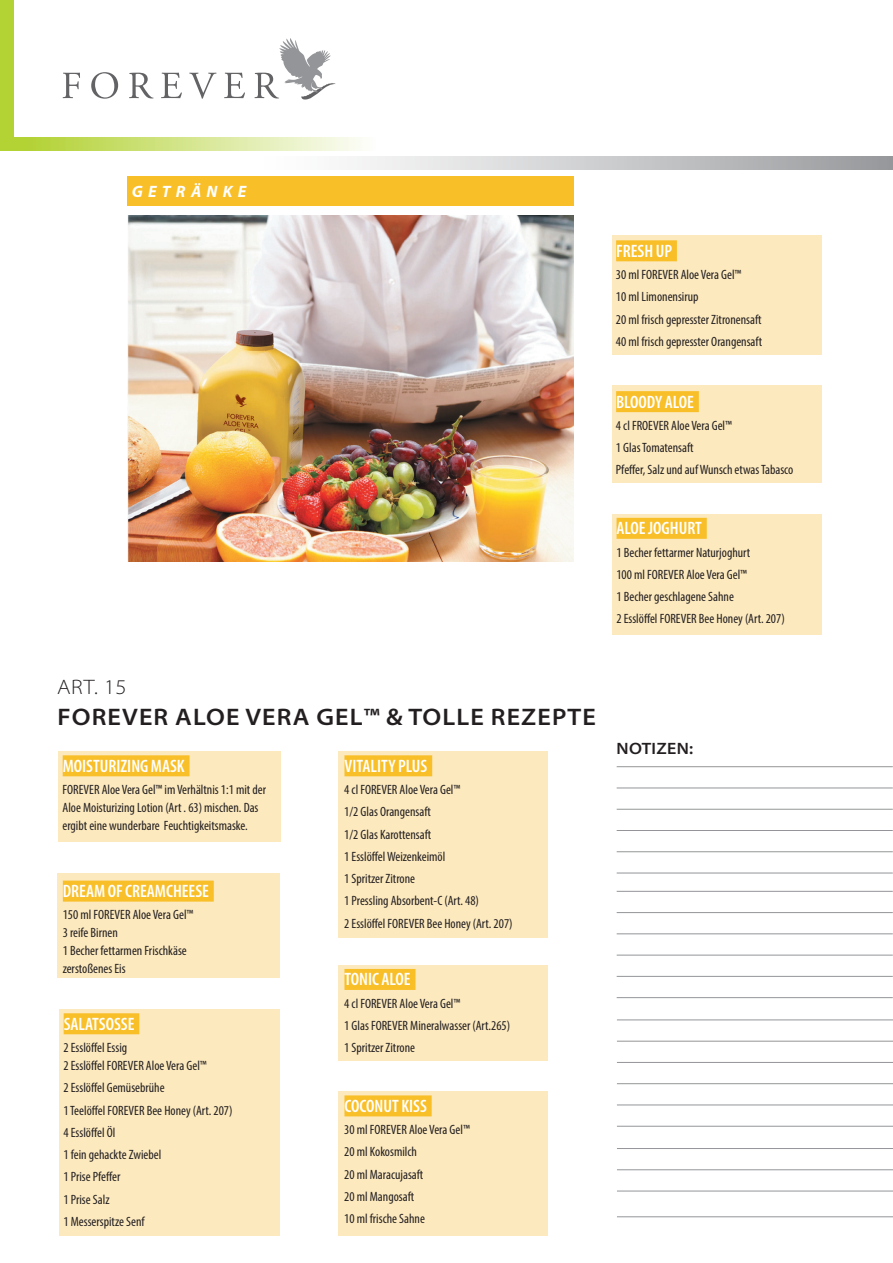
<style>
.page{position:relative;width:893px;height:1263px;background:#fff}
.page>*{position:absolute;margin:0;border:0;box-sizing:border-box;transform-origin:0 0}
.Produktbeschr__LiBü{font:600 semi-expanded 24px "Myriad Pro";letter-spacing:.045em;color:#231f20}
.Produktbeschr__LiBü-2{font:300 semi-expanded 21px "Myriad Pro";color:#231f20}
.Artikel-NR____Preis{font:600 condensed 18px "Myriad Pro";color:#fff}
.Produktbeschr__LiBü-3{font:600 semi-expanded 16.5px "Myriad Pro";letter-spacing:.02em;color:#231f20}
.t1{font:italic 700 16.5px "Myriad Pro";letter-spacing:.32em;color:#fff}
.Artikel-NR____Preis-2{font:condensed 13.5px/18px "Myriad Pro";color:#231f20}
</style>
<div class="page">
<svg style="left:0;top:137px;width:361px;height:14px;background:#d3e58c"></svg>
<svg style="left:63px;top:73px;width:17px;height:25px"></svg>
<svg style="left:91px;top:72px;width:27px;height:27px"></svg>
<svg style="left:129px;top:73px;width:25px;height:25px"></svg>
<svg style="left:161px;top:73px;width:21px;height:25px"></svg>
<svg style="left:189px;top:73px;width:27px;height:26px"></svg>
<svg style="left:224px;top:73px;width:21px;height:25px"></svg>
<svg style="left:254px;top:38px;width:82px;height:62px"></svg>
<div style="left:0;top:0;width:14px;height:140px;background:#b3d234"></div>
<hr style="left:617px;top:766px;width:276px;height:1px;background:#939598">
<hr style="left:617px;top:788px;width:276px;height:1px;background:#939598">
<hr style="left:617px;top:809px;width:276px;height:1px;background:#939598">
<hr style="left:617px;top:830px;width:276px;height:1px;background:#939598">
<hr style="left:617px;top:851px;width:276px;height:1px;background:#939598">
<hr style="left:617px;top:873px;width:276px;height:1px;background:#939598">
<hr style="left:617px;top:891px;width:276px;height:1px;background:#939598">
<hr style="left:617px;top:912px;width:276px;height:1px;background:#939598">
<hr style="left:617px;top:933px;width:276px;height:1px;background:#939598">
<hr style="left:617px;top:955px;width:276px;height:1px;background:#939598">
<hr style="left:617px;top:976px;width:276px;height:1px;background:#939598">
<hr style="left:617px;top:997px;width:276px;height:1px;background:#939598">
<div style="left:127px;top:176px;width:447px;height:30px;background:#f9bf29"></div>
<div style="left:58px;top:751px;width:222px;height:91px;background:#fce9be"></div>
<div style="left:57px;top:873px;width:223px;height:105px;background:#fce9be"></div>
<div style="left:338px;top:751px;width:210px;height:186px;background:#fce9be"></div>
<div style="left:338px;top:965px;width:210px;height:96px;background:#fce9be"></div>
<div style="left:338px;top:1091px;width:210px;height:144px;background:#fce9be"></div>
<div style="left:63px;top:755px;width:127px;height:21px;background:#f9bf29"></div>
<div style="left:63px;top:880px;width:151px;height:21px;background:#f9bf29"></div>
<div style="left:344px;top:755px;width:88px;height:21px;background:#f9bf29"></div>
<div style="left:344px;top:969px;width:71px;height:21px;background:#f9bf29"></div>
<div style="left:344px;top:1095px;width:88px;height:21px;background:#f9bf29"></div>
<div style="left:612px;top:235px;width:210px;height:119px;background:#fce9be"></div>
<div style="left:612px;top:386px;width:210px;height:97px;background:#fce9be"></div>
<div style="left:616px;top:240px;width:61px;height:21px;background:#f9bf29"></div>
<div style="left:616px;top:391px;width:83px;height:21px;background:#f9bf29"></div>
<div style="left:612px;top:514px;width:210px;height:120px;background:#fce9be"></div>
<div style="left:617px;top:518px;width:90px;height:21px;background:#f9bf29"></div>
<hr style="left:617px;top:1020px;width:276px;height:1px;background:#939598">
<hr style="left:617px;top:1041px;width:276px;height:1px;background:#939598">
<hr style="left:617px;top:1062px;width:276px;height:1px;background:#939598">
<hr style="left:617px;top:1083px;width:276px;height:1px;background:#939598">
<hr style="left:617px;top:1105px;width:276px;height:1px;background:#939598">
<hr style="left:617px;top:1126px;width:276px;height:1px;background:#939598">
<div style="left:59px;top:1009px;width:221px;height:226px;background:#fce9be"></div>
<div style="left:64px;top:1013px;width:75px;height:21px;background:#f9bf29"></div>
<hr style="left:617px;top:1148px;width:276px;height:1px;background:#939598">
<hr style="left:617px;top:1169px;width:276px;height:1px;background:#939598">
<hr style="left:617px;top:1191px;width:276px;height:1px;background:#939598">
<hr style="left:617px;top:1216px;width:276px;height:1px;background:#939598">
<svg style="left:354px;top:156px;width:539px;height:14px;background:#c7c8ca"></svg>
<img style="left:127px;top:215px;width:447px;height:346px">
<p class="t1" style="left:132px;top:181px;width:116px">GETRÄNKE</p>
<p class="Produktbeschr__LiBü-2" style="left:57px;top:675px;width:71px">ART. 15</p>
<p class="Produktbeschr__LiBü" style="left:57px;top:703px;width:540px">FOREVER ALOE VERA GEL™ &amp; TOLLE REZEPTE</p>
<p class="Artikel-NR____Preis" style="left:63px;top:756px;width:124px">MOISTURIZING MASK</p>
<p class="Artikel-NR____Preis-2" style="left:63px;top:780px;width:205px">FOREVER Aloe Vera Gel™ im Verhältnis 1:1 mit der<br>Aloe Moisturizing Lotion (Art . 63) mischen. Das ergibt eine wunderbare Feuchtigkeitsmaske.</p>
<p class="Artikel-NR____Preis" style="left:63px;top:881px;width:148px">DREAM OF CREAMCHEESE</p>
<p class="Artikel-NR____Preis-2" style="left:63px;top:906px;width:132px">150 ml FOREVER Aloe Vera Gel™<br>3 reife Birnen<br>1 Becher fettarmen Frischkäse zerstoßenes Eis</p>
<p class="Artikel-NR____Preis" style="left:64px;top:1014px;width:72px">SALATSOSSE</p>
<p class="Artikel-NR____Preis-2" style="left:63px;top:1038px;width:145px">2 Esslöffel Essig<br>2 Esslöffel FOREVER Aloe Vera Gel™</p>
<p class="Artikel-NR____Preis-2" style="left:63px;top:1079px;width:103px">2 Esslöffel Gemüsebrühe</p>
<p class="Artikel-NR____Preis-2" style="left:63px;top:1101px;width:171px">1 Teelöffel FOREVER Bee Honey (Art. 207)</p>
<p class="Artikel-NR____Preis-2" style="left:63px;top:1123px;width:53px">4 Esslöffel Öl</p>
<p class="Artikel-NR____Preis-2" style="left:63px;top:1145px;width:99px">1 fein gehackte Zwiebel</p>
<p class="Artikel-NR____Preis-2" style="left:63px;top:1168px;width:58px">1 Prise Pfeffer</p>
<p class="Artikel-NR____Preis-2" style="left:63px;top:1190px;width:48px">1 Prise Salz</p>
<p class="Artikel-NR____Preis-2" style="left:63px;top:1212px;width:83px">1 Messerspitze Senf</p>
<p class="Artikel-NR____Preis" style="left:344px;top:756px;width:84px">VITALITY PLUS</p>
<p class="Artikel-NR____Preis-2" style="left:344px;top:780px;width:118px">4 cl FOREVER Aloe Vera Gel™</p>
<p class="Artikel-NR____Preis-2" style="left:344px;top:803px;width:88px">1/2 Glas Orangensaft</p>
<p class="Artikel-NR____Preis-2" style="left:344px;top:825px;width:89px">1/2 Glas Karottensaft</p>
<p class="Artikel-NR____Preis-2" style="left:344px;top:847px;width:103px">1 Esslöffel Weizenkeimöl</p>
<p class="Artikel-NR____Preis-2" style="left:344px;top:869px;width:72px">1 Spritzer Zitrone</p>
<p class="Artikel-NR____Preis-2" style="left:344px;top:892px;width:136px">1 Pressling Absorbent-C (Art. 48)</p>
<p class="Artikel-NR____Preis-2" style="left:344px;top:914px;width:170px">2 Esslöffel FOREVER Bee Honey (Art. 207)</p>
<p class="Artikel-NR____Preis" style="left:344px;top:970px;width:68px">TONIC ALOE</p>
<p class="Artikel-NR____Preis-2" style="left:344px;top:994px;width:118px">4 cl FOREVER Aloe Vera Gel™</p>
<p class="Artikel-NR____Preis-2" style="left:344px;top:1016px;width:167px">1 Glas FOREVER Mineralwasser (Art.265)</p>
<p class="Artikel-NR____Preis-2" style="left:344px;top:1038px;width:72px">1 Spritzer Zitrone</p>
<p class="Artikel-NR____Preis" style="left:344px;top:1096px;width:84px">COCONUT KISS</p>
<p class="Artikel-NR____Preis-2" style="left:344px;top:1120px;width:127px">30 ml FOREVER Aloe Vera Gel™</p>
<p class="Artikel-NR____Preis-2" style="left:344px;top:1143px;width:74px">20 ml Kokosmilch</p>
<p class="Artikel-NR____Preis-2" style="left:344px;top:1165px;width:81px">20 ml Maracujasaft</p>
<p class="Artikel-NR____Preis-2" style="left:344px;top:1187px;width:72px">20 ml Mangosaft</p>
<p class="Artikel-NR____Preis-2" style="left:344px;top:1209px;width:82px">10 ml frische Sahne</p>
<p class="Artikel-NR____Preis" style="left:616px;top:241px;width:57px">FRESH UP</p>
<p class="Artikel-NR____Preis-2" style="left:616px;top:265px;width:127px">30 ml FOREVER Aloe Vera Gel™</p>
<p class="Artikel-NR____Preis-2" style="left:616px;top:288px;width:84px">10 ml Limonensirup</p>
<p class="Artikel-NR____Preis-2" style="left:616px;top:310px;width:147px">20 ml frisch gepresster Zitronensaft</p>
<p class="Artikel-NR____Preis-2" style="left:616px;top:332px;width:148px">40 ml frisch gepresster Orangensaft</p>
<p class="Artikel-NR____Preis" style="left:616px;top:392px;width:79px">BLOODY ALOE</p>
<p class="Artikel-NR____Preis-2" style="left:616px;top:416px;width:118px">4 cl FROEVER Aloe Vera Gel™</p>
<p class="Artikel-NR____Preis-2" style="left:616px;top:438px;width:79px">1 Glas Tomatensaft</p>
<p class="Artikel-NR____Preis-2" style="left:616px;top:461px;width:179px">Pfeffer, Salz und auf Wunsch etwas Tabasco</p>
<p class="Artikel-NR____Preis" style="left:617px;top:518px;width:87px">ALOE JOGHURT</p>
<p class="Artikel-NR____Preis-2" style="left:616px;top:543px;width:135px">1 Becher fettarmer Naturjoghurt</p>
<p class="Artikel-NR____Preis-2" style="left:616px;top:565px;width:132px">100 ml FOREVER Aloe Vera Gel™</p>
<p class="Artikel-NR____Preis-2" style="left:616px;top:587px;width:119px">1 Becher geschlagene Sahne</p>
<p class="Artikel-NR____Preis-2" style="left:616px;top:610px;width:170px">2 Esslöffel FOREVER Bee Honey (Art. 207)</p>
<p class="Produktbeschr__LiBü-3" style="left:616px;top:739px;width:78px">NOTIZEN:</p>
</div>
